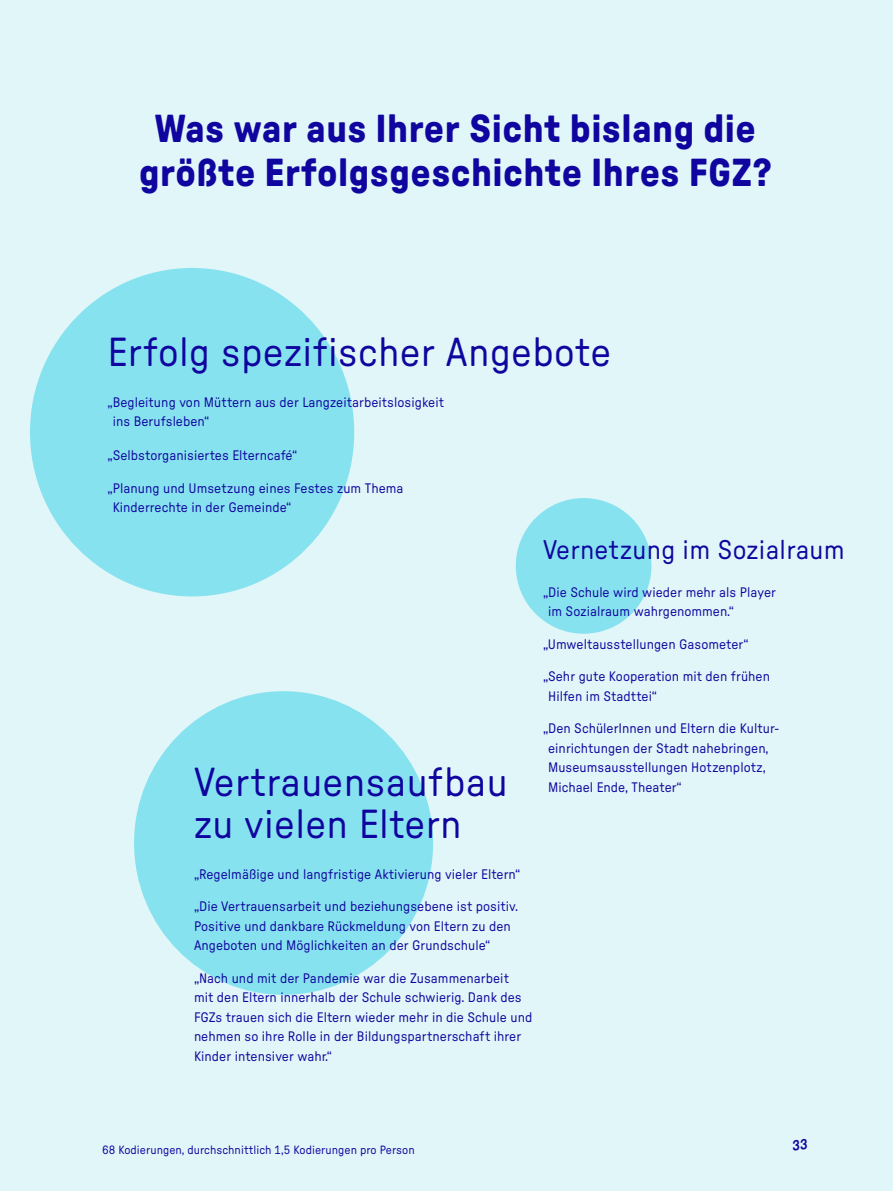
<style>
.page{position:relative;width:893px;height:1191px;background:#e1f6f8}
.page>*{position:absolute;margin:0;border:0;box-sizing:border-box;transform-origin:0 0}
.t1{font:40.5px/42px "GT Pressura Text";letter-spacing:.01em;color:#10069f}
.t2{font:700 39px/43.5px "GT Pressura";letter-spacing:.01em;color:#10069f;text-align:center}
.t3{font:27px "GT Pressura Text";letter-spacing:.01em;color:#10069f}
.Fließtext_9_2_13pt{font:13.8px/19.5px "GT Pressura Text";letter-spacing:.005em;color:#10069f}
.Fließtext_9_2_13pt-2{font:12px "GT Pressura Text";letter-spacing:.005em;color:#10069f}
</style>
<div class="page">
<div style="left:30px;top:268px;width:324px;height:328px;background:#87e2ef;border-radius:50%"></div>
<div style="left:134px;top:691px;width:299px;height:303px;background:#87e2ef;border-radius:50%"></div>
<div style="left:516px;top:498px;width:135px;height:135px;background:#87e2ef;border-radius:50%"></div>
<p class="t2" style="left:139px;top:106px;width:634px">Was war aus Ihrer Sicht bislang die größte Erfolgsgeschichte Ihres FGZ?</p>
<p class="t1" style="left:108px;top:330px;width:505px">Erfolg spezifischer Angebote</p>
<p class="Fließtext_9_2_13pt" style="left:113px;top:392px;width:333px;text-indent:-5px">„Begleitung von Müttern aus der Langzeitarbeitslosigkeit ins Berufsleben“</p>
<p class="Fließtext_9_2_13pt" style="left:108px;top:446px;width:191px">„Selbstorganisiertes Elterncafé“</p>
<p class="Fließtext_9_2_13pt" style="left:113px;top:478px;width:292px;text-indent:-5px">„Planung und Umsetzung eines Festes zum Thema<br>Kinderrechte in der Gemeinde“</p>
<p class="t3" style="left:543px;top:534px;width:303px">Vernetzung im Sozialraum</p>
<p class="Fließtext_9_2_13pt" style="left:548px;top:582px;width:229px;text-indent:-5px">„Die Schule wird wieder mehr als Player im Sozialraum wahrgenommen.“</p>
<p class="Fließtext_9_2_13pt" style="left:543px;top:634px;width:207px">„Umweltausstellungen Gasometer“</p>
<p class="t1" style="left:194px;top:760px;width:315px">Vertrauensaufbau zu vielen Eltern</p>
<p class="Fließtext_9_2_13pt" style="left:194px;top:864px;width:328px">„Regelmäßige und langfristige Aktivierung vieler Eltern“</p>
<p class="Fließtext_9_2_13pt" style="left:194px;top:896px;width:324px">„Die Vertrauensarbeit und beziehungsebene ist positiv.<br>Positive und dankbare Rückmeldung von Eltern zu den<br>Angeboten und Möglichkeiten an der Grundschule“</p>
<p class="Fließtext_9_2_13pt" style="left:194px;top:968px;width:340px">„Nach und mit der Pandemie war die Zusammenarbeit<br>mit den Eltern innerhalb der Schule schwierig. Dank des FGZs trauen sich die Eltern wieder mehr in die Schule und nehmen so ihre Rolle in der Bildungspartnerschaft ihrer Kinder intensiver wahr.“</p>
<p class="Fließtext_9_2_13pt" style="left:548px;top:666px;width:223px;text-indent:-5px">„Sehr gute Kooperation mit den frühen<br>Hilfen im Stadttei“</p>
<p class="Fließtext_9_2_13pt" style="left:548px;top:718px;width:232px;text-indent:-5px">„Den SchülerInnen und Eltern die Kultur&shy;einrichtungen der Stadt nahebringen, Museumsausstellungen Hotzenplotz, Michael Ende, Theater“</p>
<p class="Fließtext_9_2_13pt-2" style="left:102px;top:1142px;width:314px">68 Kodierungen, durchschnittlich 1,5 Kodierungen pro Person</p>
</div>
